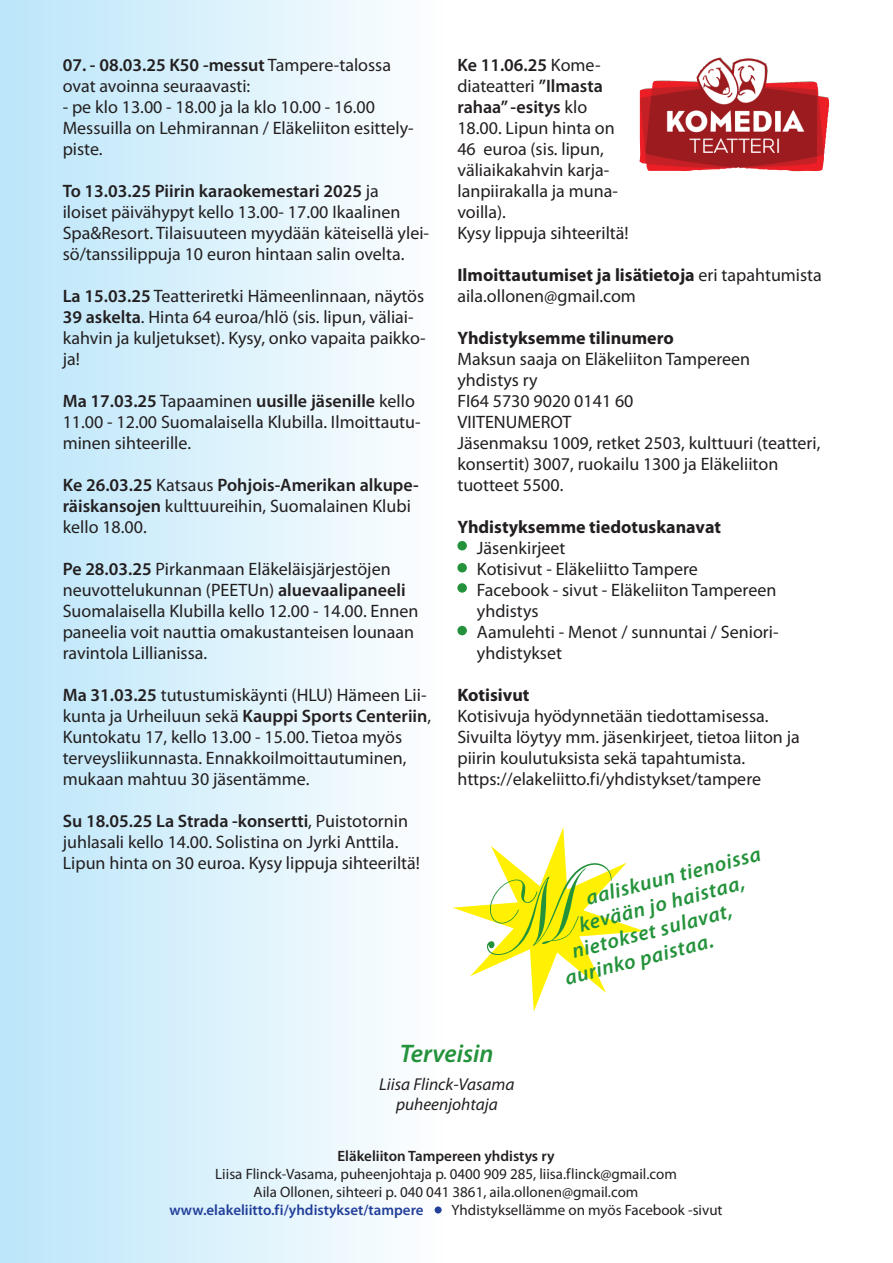
<style>
.page{position:relative;width:893px;height:1263px;background:#fff}
.page>*{position:absolute;margin:0;border:0;box-sizing:border-box;transform-origin:0 0}
.t1{font:italic 600 25.5px "Myriad Pro";color:#24923b}
.t2{font:italic 600 21px "Myriad Pro";color:#24923b}
.t3{font:18px/21px "Myriad Pro";color:#231f20}
.t4{font:700 18px "Myriad Pro";color:#231f20}
.t5{font:italic 17.25px/19.5px "Myriad Pro";color:#231f20;text-align:center}
.t6{font:15px/18px "Myriad Pro";color:#231f20;text-align:center}
.t7{font:600 15px "Myriad Pro";color:#223f99}
.t8{font:600 15px "Myriad Pro";color:#231f20}
.s1{font-weight:600}
.s2{font-weight:700}
</style>
<div class="page">
<div style="left:0;top:0;width:446px;height:1263px;background:linear-gradient(to right,#bbe6f9,#fefefe)"></div>
<div style="left:435px;top:1206px;width:7px;height:7px;background:#223f99;border-radius:50%"></div>
<div style="left:457px;top:541px;width:10px;height:9px;background:#24923b;border-radius:50%"></div>
<div style="left:457px;top:563px;width:10px;height:9px;background:#24923b;border-radius:50%"></div>
<div style="left:457px;top:583px;width:10px;height:10px;background:#24923b;border-radius:50%"></div>
<div style="left:457px;top:626px;width:10px;height:9px;background:#24923b;border-radius:50%"></div>
<img style="left:639px;top:58px;width:190px;height:114px">
<svg style="left:452px;top:827px;width:193px;height:184px"></svg>
<p class="t3" style="left:63px;top:54px;width:330px"><span class="s1">07. - 08.03.25 K50 -messut</span> Tampere-talossa ovat avoinna seuraavasti:</p>
<p class="t3" style="left:63px;top:96px;width:352px">- pe klo 13.00 - 18.00 ja la klo 10.00 - 16.00<br>Messuilla on Lehmirannan / Eläkeliiton esittely&shy;piste.</p>
<p class="t3" style="left:63px;top:180px;width:368px"><span class="s1">To 13.03.25 Piirin karaokemestari 2025</span> ja<br>iloiset päivähypyt kello 13.00- 17.00 Ikaalinen Spa&amp;Resort. Tilaisuuteen myydään käteisellä ylei&shy;sö/tanssilippuja 10 euron hintaan salin ovelta.</p>
<p class="t3" style="left:63px;top:285px;width:365px"><span class="s1">La 15.03.25</span> Teatteriretki Hämeenlinnaan, näytös <span class="s1">39 askelta</span>. Hinta 64 euroa/hlö (sis. lipun, väliai&shy;kahvin ja kuljetukset). Kysy, onko vapaita paikko&shy;ja!</p>
<p class="t3" style="left:63px;top:390px;width:359px"><span class="s1">Ma 17.03.25</span> Tapaaminen <span class="s1">uusille jäsenille</span> kello<br>11.00 - 12.00 Suomalaisella Klubilla. Ilmoittautu&shy;minen sihteerille.</p>
<p class="t3" style="left:63px;top:474px;width:358px"><span class="s1">Ke 26.03.25</span> Katsaus <span class="s1">Pohjois-Amerikan alkupe&shy;räiskansojen</span> kulttuureihin, Suomalainen Klubi kello 18.00.</p>
<p class="t3" style="left:63px;top:558px;width:357px"><span class="s1">Pe 28.03.25</span> Pirkanmaan Eläkeläisjärjestöjen neuvottelukunnan (PEETUn) <span class="s1">aluevaalipaneeli </span>Suomalaisella Klubilla kello 12.00 - 14.00. Ennen paneelia voit nauttia omakustanteisen lounaan ravintola Lillianissa.</p>
<p class="t3" style="left:63px;top:684px;width:370px"><span class="s1">Ma 31.03.25</span> tutustumiskäynti (HLU) Hämeen Lii&shy;kunta ja Urheiluun sekä <span class="s1">Kauppi Sports Centeriin</span>, Kuntokatu 17, kello 13.00 - 15.00. Tietoa myös terveysliikunnasta. Ennakkoilmoittautuminen, mukaan mahtuu 30 jäsentämme.</p>
<p class="t3" style="left:63px;top:810px;width:359px"><span class="s1">Su 18.05.25 La Strada -konsertti</span>, Puistotornin juhlasali kello 14.00. Solistina on Jyrki Anttila.<br>Lipun hinta on 30 euroa. Kysy lippuja sihteeriltä!</p>
<p class="t3" style="left:457px;top:54px;width:173px"><span class="s1">Ke 11.06.25</span> Kome&shy;diateatteri <span class="s1">”Ilmasta rahaa” -esitys</span> klo<br>18.00. Lipun hinta on<br>46 euroa (sis. lipun, väliaikakahvin karja&shy;lanpiirakalla ja muna&shy;voilla).<br>Kysy lippuja sihteeriltä!</p>
<p class="t3" style="left:457px;top:264px;width:366px"><span class="s2">Ilmoittautumiset ja lisätietoja</span> eri tapahtumista aila.ollonen@gmail.com</p>
<p class="t4" style="left:457px;top:326px;width:218px">Yhdistyksemme tilinumero</p>
<p class="t3" style="left:457px;top:348px;width:365px">Maksun saaja on Eläkeliiton Tampereen<br>yhdistys ry<br>FI64 5730 9020 0141 60<br>VIITENUMEROT<br>Jäsenmaksu 1009, retket 2503, kulttuuri (teatteri, konsertit) 3007, ruokailu 1300 ja Eläkeliiton tuotteet 5500.</p>
<p class="t4" style="left:457px;top:515px;width:265px">Yhdistyksemme tiedotuskanavat</p>
<p class="t3" style="left:477px;top:537px;width:303px">Jäsenkirjeet<br>Kotisivut - Eläkeliitto Tampere<br>Facebook - sivut - Eläkeliiton Tampereen yhdistys<br>Aamulehti - Menot / sunnuntai / Seniori&shy;yhdistykset</p>
<p class="t4" style="left:457px;top:683px;width:74px">Kotisivut</p>
<p class="t3" style="left:457px;top:705px;width:344px">Kotisivuja hyödynnetään tiedottamisessa.<br>Sivuilta löytyy mm. jäsenkirjeet, tietoa liiton ja piirin koulutuksista sekä tapahtumista. https://elakeliitto.fi/yhdistykset/tampere</p>
<p class="t2" style="left:583px;top:884px;width:181px;rotate:-14deg">aaliskuun tienoissa</p>
<p class="t2" style="left:576px;top:911px;width:172px;rotate:-14deg">kevään jo haistaa,</p>
<p class="t2" style="left:569px;top:938px;width:166px;rotate:-14deg">nietokset sulavat,</p>
<p class="t2" style="left:562px;top:964px;width:154px;rotate:-14deg">aurinko paistaa.</p>
<h1 class="t1" style="left:400px;top:1037px;width:95px">Terveisin</h1>
<p class="t5" style="left:379px;top:1074px;width:137px">Liisa Flinck-Vasama puheenjohtaja</p>
<p class="t8" style="left:338px;top:1146px;width:218px">Eläkeliiton Tampereen yhdistys ry</p>
<p class="t6" style="left:215px;top:1164px;width:463px">Liisa Flinck-Vasama, puheenjohtaja p. 0400 909 285, liisa.flinck@gmail.com<br>Aila Ollonen, sihteeri p. 040 041 3861, aila.ollonen@gmail.com</p>
<p class="t7" style="left:170px;top:1200px;width:256px">www.elakeliitto.fi/yhdistykset/tampere</p>
<p class="t6" style="left:452px;top:1200px;width:272px">Yhdistyksellämme on myös Facebook -sivut</p>
</div>
